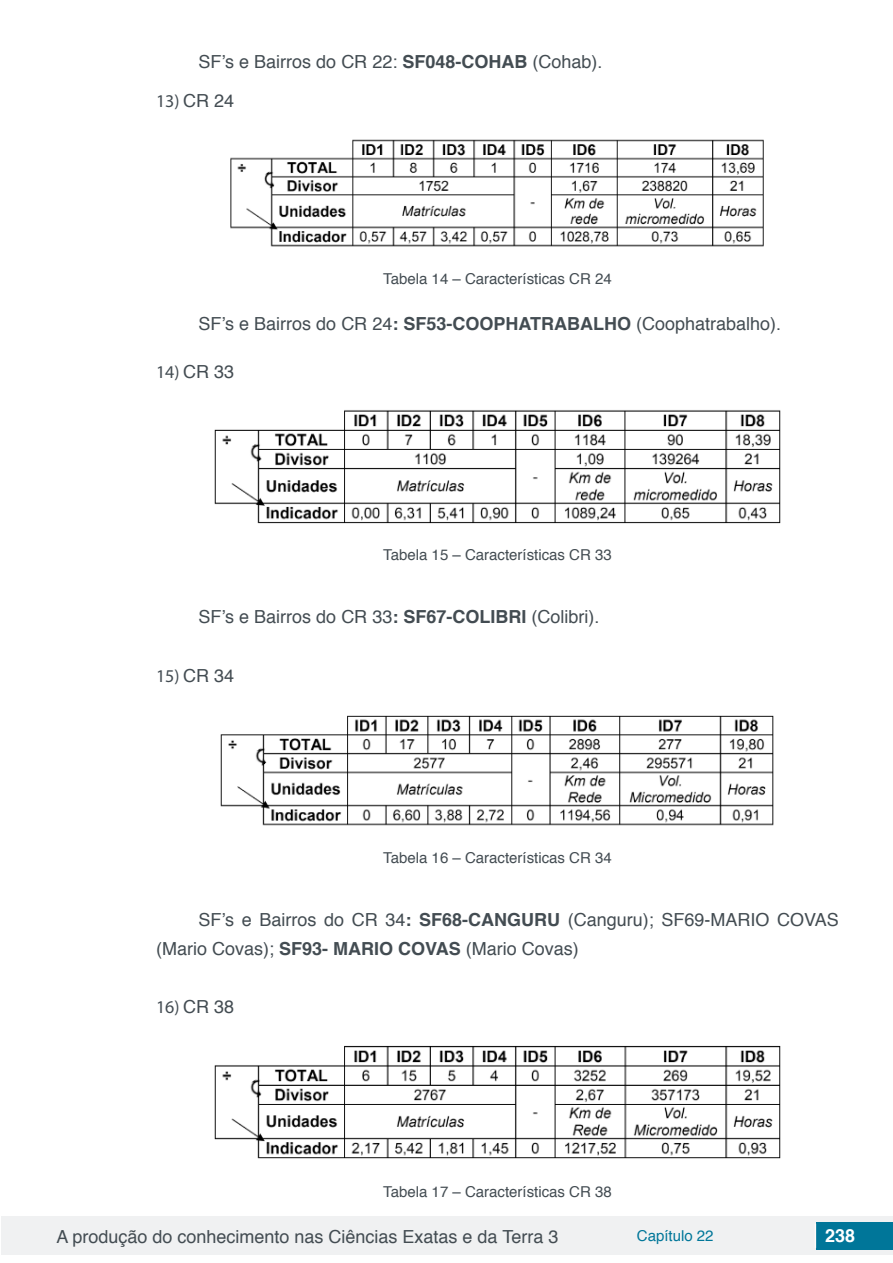
<style>
.page{position:relative;width:893px;height:1263px;background:#fff}
.page>*{position:absolute;margin:0;border:0;box-sizing:border-box;transform-origin:0 0}
.t1{font:18px/28.5px "Helvetica";color:#434c52}
.t2{font:700 18px "Helvetica";color:#fff}
.t3{font:15px "Helvetica";color:#434c52}
.t4{font:15px "Helvetica";color:#007699}
.s1{font-weight:700}
.s2{font-family:"Myriad Pro"}
</style>
<div class="page">
<div style="left:1px;top:1216px;width:891px;height:38px;background:#f0f1f2"></div>
<div style="left:816px;top:1222px;width:77px;height:27px;background:#007699"></div>
<svg style="left:815px;top:1224px;width:1px;height:24px"></svg>
<img style="left:230px;top:139px;width:534px;height:108px">
<img style="left:214px;top:410px;width:567px;height:114px">
<img style="left:220px;top:715px;width:554px;height:111px">
<img style="left:214px;top:1045px;width:567px;height:114px">
<p class="t1" style="left:199px;top:47px;width:405px">SF’s e Bairros do CR 22: <span class="s1">SF048-COHAB</span> (Cohab).</p>
<p class="t1" style="left:156px;top:86px;width:80px"><span class="s2">13)</span> CR 24</p>
<p class="t3" style="left:383px;top:267px;width:230px">Tabela 14 – Características CR 24</p>
<p class="t1" style="left:199px;top:310px;width:584px">SF’s e Bairros do CR 24<span class="s1">: SF53-COOPHATRABALHO</span> (Coophatrabalho).</p>
<p class="t1" style="left:156px;top:358px;width:80px"><span class="s2">14)</span> CR 33</p>
<p class="t3" style="left:383px;top:543px;width:230px">Tabela 15 – Características CR 33</p>
<p class="t1" style="left:199px;top:603px;width:402px">SF’s e Bairros do CR 33<span class="s1">: SF67-COLIBRI</span> (Colibri).</p>
<p class="t1" style="left:156px;top:662px;width:80px"><span class="s2">15)</span> CR 34</p>
<p class="t3" style="left:383px;top:846px;width:230px">Tabela 16 – Características CR 34</p>
<p class="t1" style="left:156px;top:906px;width:684px;text-indent:43px">SF’s e Bairros do CR 34<span class="s1">: SF68-CANGURU</span> (Canguru); SF69-MARIO COVAS (Mario Covas); <span class="s1">SF93- MARIO COVAS</span> (Mario Covas)</p>
<p class="t1" style="left:156px;top:993px;width:80px"><span class="s2">16)</span> CR 38</p>
<p class="t3" style="left:383px;top:1180px;width:230px">Tabela 17 – Características CR 38</p>
<p class="t1" style="left:56px;top:1223px;width:503px">A produção do conhecimento nas Ciências Exatas e da Terra 3</p>
<p class="t4" style="left:637px;top:1224px;width:78px">Capítulo 22</p>
<p class="t2" style="left:825px;top:1221px;width:32px">238</p>
</div>
